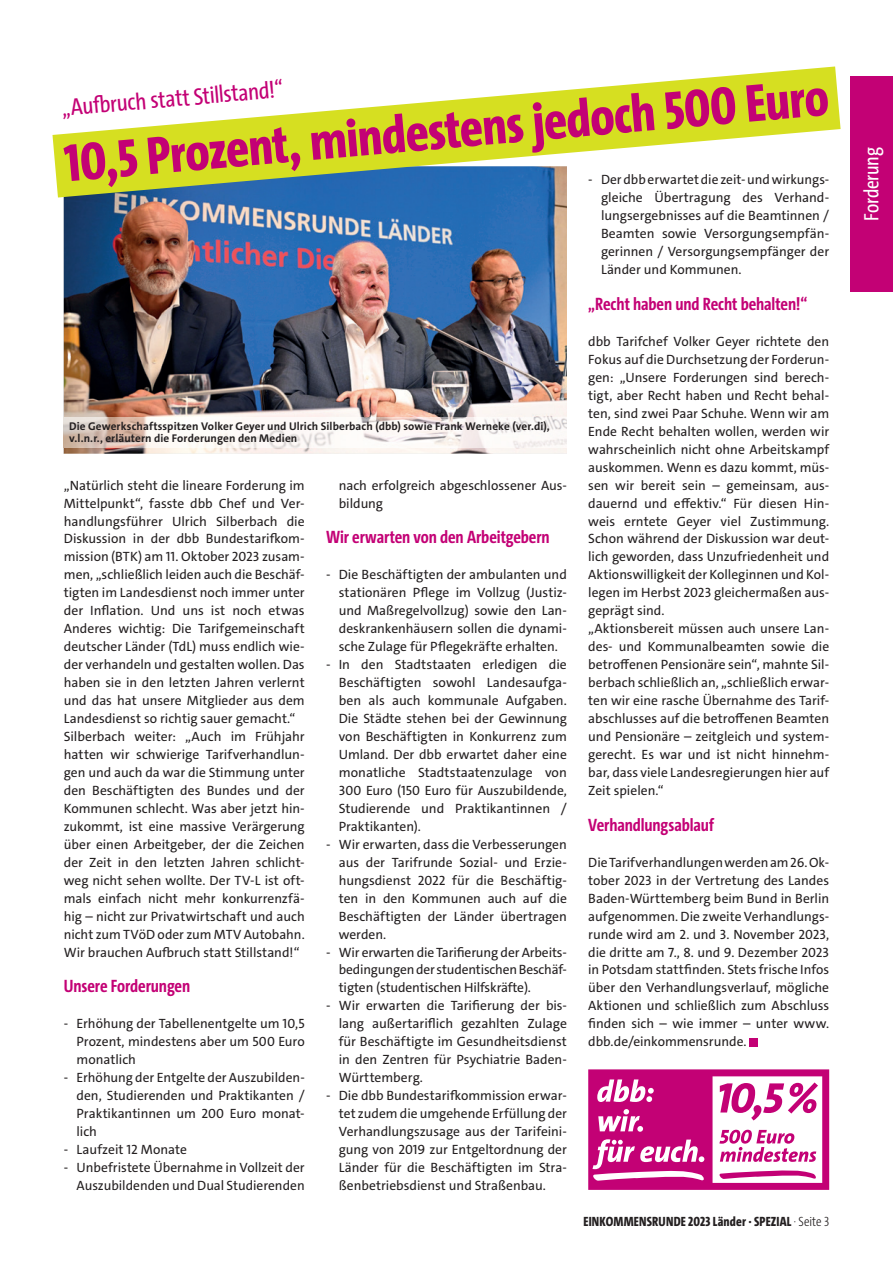
<style>
.page{position:relative;width:893px;height:1263px;background:#fff}
.page>*{position:absolute;margin:0;border:0;box-sizing:border-box;transform-origin:0 0}
.t1{font:800 53.85px "The Sans Cd LF8";color:#c30175}
.t2{font:24px "The Sans Cd LF5 Plain";color:#c30175}
.t3{font:21px "The Sans Cd LF5 Plain";letter-spacing:-.01em;color:#fff}
.t4{font:700 18px "The Sans Cd LF7";letter-spacing:-.005em;color:#c30175}
.t5{font:13.5px/18px "The Sans C4 s";color:#231f20;text-align:justify}
.t6{font:800 13.5px "The Sans Cd LF8";letter-spacing:.01em;color:#231f20}
.t7{font:700 11.25px/12px "The Sans C4 s";letter-spacing:.01em;color:#231f20}
.s1{font-family:"The Sans Cd LF2";font-weight:200}
.s2{font-family:"The Sans Cd LF3";font-weight:300}
</style>
<div class="page">
<div style="left:850px;top:77px;width:43px;height:215px;background:#c30175"></div>
<div style="left:750px;top:1038px;width:8px;height:8px;background:#c30175"></div>
<img style="left:64px;top:197px;width:503px;height:257px">
<svg style="left:52px;top:66px;width:789px;height:131px"></svg>
<img style="left:64px;top:417px;width:503px;height:30px">
<svg style="left:588px;top:1069px;width:241px;height:121px"></svg>
<h2 class="t2" style="left:61px;top:93px;width:223px;rotate:-5deg">„Aufb ruch statt Stillstand!“</h2>
<h1 class="t1" style="left:61px;top:129px;width:768px;rotate:-5deg">10,5 Prozent, mindestens jedoch 500 Euro</h1>
<p class="t5" style="left:601px;top:171px;width:230px;text-indent:-13px">- Der dbb erwartet die zeit- und wirkungs&shy;gleiche Übertragung des Verhand&shy;lungsergebnisses auf die Beamtinnen / Beamten sowie Versorgungsempfän&shy;gerinnen / Versorgungsempfänger der Länder und Kommunen.</p>
<h3 class="t4" style="left:588px;top:292px;width:221px">„Recht haben und Recht behalten!“</h3>
<p class="t5" style="left:588px;top:332px;width:242px;text-align:left">dbb Tarifchef Volker Geyer richtete den Fokus auf die Durchsetzung der Forderun&shy;gen: „Unsere Forderungen sind berech&shy;tigt, aber Recht haben und Recht behal&shy;ten, sind zwei Paar Schuhe. Wenn wir am Ende Recht behalten wollen, werden wir wahrscheinlich nicht ohne Arbeitskampf auskommen. Wenn es dazu kommt, müs&shy;sen wir bereit sein – gemeinsam, aus&shy;dauernd und effektiv.“ Für diesen Hin&shy;weis erntete Geyer viel Zustimmung.<br>Schon während der Diskussion war deut&shy;lich geworden, dass Unzufriedenheit und Aktionswilligkeit der Kolleginnen und Kol&shy;legen im Herbst 2023 gleichermaßen aus&shy;geprägt sind.<br>„Aktionsbereit müssen auch unsere Lan&shy;des- und Kommunalbeamten sowie die betroffenen Pensionäre sein“, mahnte Sil&shy;berbach schließlich an, „schließlich erwar&shy;ten wir eine rasche Übernahme des Tarif&shy;abschlusses auf die betroffenen Beamten und Pensionäre – zeitgleich und system&shy;gerecht. Es war und ist nicht hinnehm&shy;bar, dass viele Landesregierungen hier auf Zeit spielen.“</p>
<h3 class="t4" style="left:588px;top:813px;width:127px">Verhandlungsablauf</h3>
<p class="t5" style="left:588px;top:853px;width:242px">Die Tarifverhandlungen werden am 26. Ok&shy;tober 2023 in der Vertretung des Landes Baden-Württemberg beim Bund in Berlin aufgenommen. Die zweite Verhandlungs&shy;runde wird am 2. und 3. November 2023, die dritte am 7., 8. und 9. Dezember 2023 in Potsdam stattfinden. Stets frische Infos über den Verhandlungsverlauf, mögliche Aktionen und schließlich zum Abschluss finden sich – wie immer – unter www. dbb.de/einkommensrunde.</p>
<p class="t7" style="left:69px;top:420px;width:482px">Die Gewerkschaftsspitzen Volker Geyer und Ulrich Silberbach (dbb) sowie Frank Werneke (ver.di), v.l.n.r., erläutern die Forderungen den Medien</p>
<p class="t5" style="left:339px;top:476px;width:230px">nach erfolgreich abgeschlossener Aus&shy;bildung</p>
<h3 class="t4" style="left:326px;top:526px;width:225px">Wir erwarten von den Arbeitgebern</h3>
<p class="t5" style="left:339px;top:566px;width:230px;text-indent:-13px">- Die Beschäftigten der ambulanten und stationären Pflege im Vollzug (Justiz&shy;und Maßregelvollzug) sowie den Lan&shy;deskrankenhäusern sollen die dynami&shy;sche Zulage für Pflegekräfte erhalten.</p>
<p class="t5" style="left:339px;top:656px;width:230px;text-indent:-13px">- In den Stadtstaaten erledigen die Beschäftigten sowohl Landesaufga&shy;ben als auch kommunale Aufgaben.<br>Die Städte stehen bei der Gewinnung von Beschäftigten in Konkurrenz zum Umland. Der dbb erwartet daher eine monatliche Stadtstaatenzulage von 300 Euro (150 Euro für Auszubildende, Studierende und Praktikantinnen / Praktikanten).</p>
<p class="t5" style="left:339px;top:835px;width:230px;text-indent:-13px">- Wir erwarten, dass die Verbesserungen aus der Tarifrunde Sozial- und Erzie&shy;hungsdienst 2022 für die Beschäftig&shy;ten in den Kommunen auch auf die Beschäftigten der Länder übertragen werden.</p>
<p class="t5" style="left:339px;top:943px;width:230px;text-indent:-13px">- Wir erwarten die Tarifierung der Arbeits&shy;bedingungen der studentischen Beschäf&shy;tigten (studentischen Hilfskräfte).</p>
<p class="t5" style="left:339px;top:997px;width:230px;text-indent:-13px">- Wir erwarten die Tarifierung der bis&shy;lang außertariflich gezahlten Zulage für Beschäftigte im Gesundheitsdienst in den Zentren für Psychiatrie Baden-Württemberg.</p>
<p class="t5" style="left:339px;top:1087px;width:230px;text-indent:-13px">- Die dbb Bundestarifkommission erwar&shy;tet zudem die umgehende Erfüllung der Verhandlungszusage aus der Tarifeini&shy;gung von 2019 zur Entgeltordnung der Länder für die Beschäftigten im Stra&shy;ßenbetriebsdienst und Straßenbau.</p>
<p class="t5" style="left:64px;top:476px;width:242px;text-align:left">„Natürlich steht die lineare Forderung im Mittelpunkt“, fasste dbb Chef und Ver&shy;handlungsführer Ulrich Silberbach die Diskussion in der dbb Bundestarifkom&shy;mission (BTK) am 11. Oktober 2023 zusam&shy;men, „schließlich leiden auch die Beschäf&shy;tigten im Landesdienst noch immer unter der Inflation. Und uns ist noch etwas Anderes wichtig: Die Tarifgemeinschaft deutscher Länder (TdL) muss endlich wie&shy;der verhandeln und gestalten wollen. Das haben sie in den letzten Jahren verlernt und das hat unsere Mitglieder aus dem Landesdienst so richtig sauer gemacht.“ Silberbach weiter: „Auch im Frühjahr hatten wir schwierige Tarifverhandlun&shy;gen und auch da war die Stimmung unter den Beschäftigten des Bundes und der Kommunen schlecht. Was aber jetzt hin&shy;zukommt, ist eine massive Verärgerung über einen Arbeitgeber, der die Zeichen der Zeit in den letzten Jahren schlicht&shy;weg nicht sehen wollte. Der TV-L ist oft&shy;mals einfach nicht mehr konkurrenzfä&shy;hig – nicht zur Privatwirtschaft und auch nicht zum TVöD oder zum MTV Autobahn.<br>Wir brauchen Aufbruch statt Stillstand!“</p>
<h3 class="t4" style="left:64px;top:975px;width:128px">Unsere Forderungen</h3>
<p class="t5" style="left:77px;top:1015px;width:230px;text-indent:-13px">- Erhöhung der Tabellenentgelte um 10,5<br>Prozent, mindestens aber um 500 Euro monatlich</p>
<p class="t5" style="left:77px;top:1069px;width:230px;text-indent:-13px">- Erhöhung der Entgelte der Auszubilden&shy;den, Studierenden und Praktikanten / Praktikantinnen um 200 Euro monat&shy;lich</p>
<p class="t5" style="left:64px;top:1140px;width:125px">- Laufzeit 12 Monate</p>
<p class="t5" style="left:64px;top:1158px;width:242px;text-align:right">- Unbefristete Übernahme in Vollzeit der<br>Auszubildenden und Dual Studierenden</p>
<p class="t6" style="left:583px;top:1212px;width:247px">EINKOMMENSRUNDE 2023 Länder · SPEZIAL <span class="s1">·</span> <span class="s2">Seite 3</span></p>
<h3 class="t3" style="left:858px;top:221px;width:75px;rotate:-90deg">Forderung</h3>
</div>
